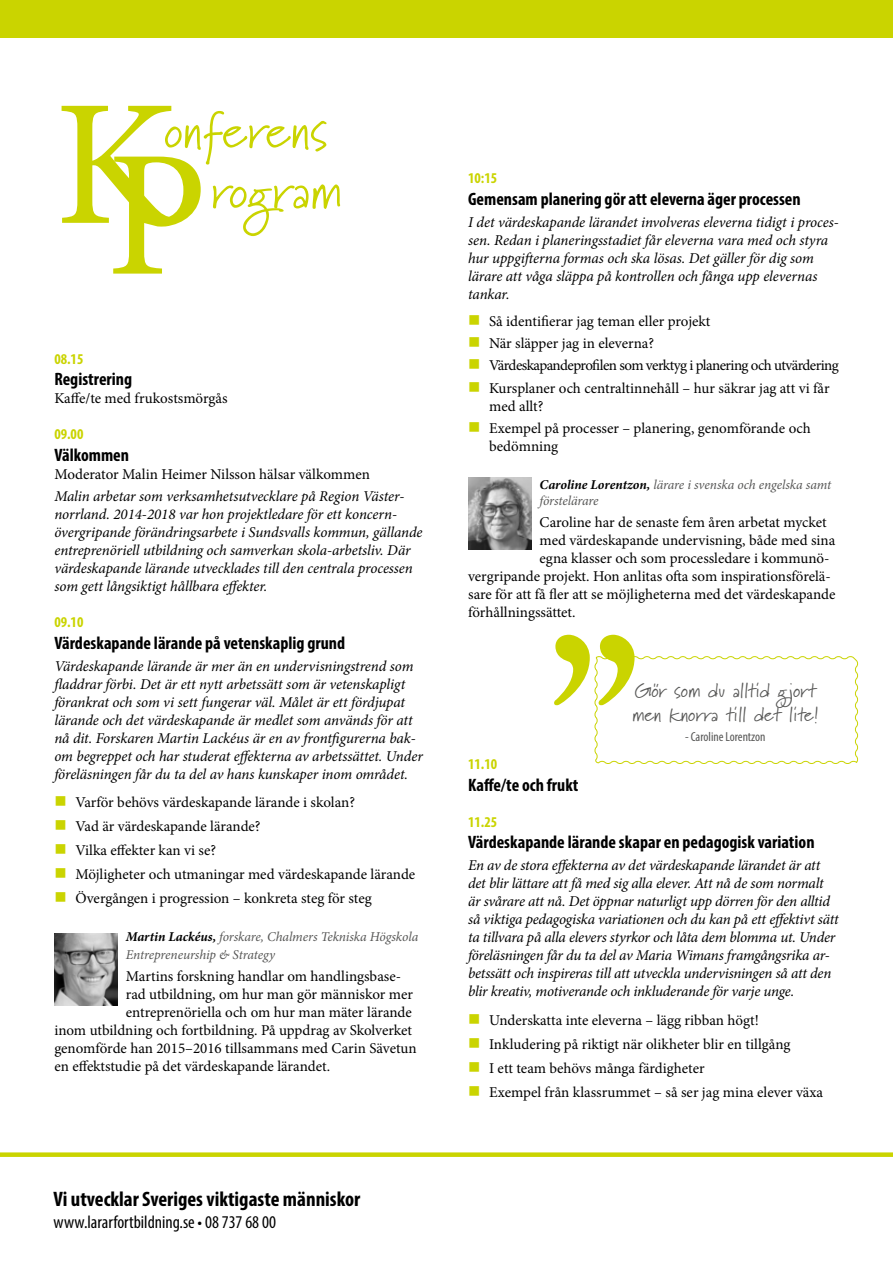
<style>
.page{position:relative;width:893px;height:1263px;background:#fff}
.page>*{position:absolute;margin:0;border:0;box-sizing:border-box;transform-origin:0 0}
.t1{font:268.05px "Adobe Caslon Pro";color:#cad400}
.t2{font:180px "Minion Pro";color:#cad400}
.t3{font:51px "Marydale";color:#cad400}
.t4{font:700 condensed 21px "Myriad Pro";color:#000}
.t5{font:19.65px/23.5px "Marydale";color:#575756}
.t6{font:700 condensed 18px "Myriad Pro";color:#000}
.t7{font:condensed 18px "Myriad Pro";color:#000}
.t8{font:italic 15px/18px "Minion Pro";letter-spacing:-.01em;color:#000}
.t9{font:15px/18px "Minion Pro";letter-spacing:-.005em;color:#000}
.t10{font:15px "Minion Pro";letter-spacing:-.04em;color:#000}
.t11{font:700 condensed 15px "Myriad Pro";color:#cad400}
.t12{font:italic 13.5px/18px "Minion Pro";letter-spacing:-.01em;color:#575756}
.t13{font:condensed 13.05px "Myriad Pro";color:#575756}
.s1{color:#cad400}
.s2{font-weight:700;color:#000}
</style>
<div class="page">
<div style="left:0;top:0;width:893px;height:37px;background:#cad400"></div>
<div style="left:0;top:1152px;width:893px;height:5px;background:#cad400"></div>
<img style="left:468px;top:478px;width:63px;height:72px">
<svg style="left:594px;top:656px;width:265px;height:108px"></svg>
<img style="left:54px;top:933px;width:63px;height:73px">
<h2 class="t2" style="left:54px;top:70px;width:154px">KP</h2>
<h3 class="t3" style="left:164px;top:100px;width:165px">onferens</h3>
<h3 class="t3" style="left:211px;top:160px;width:133px">rogram</h3>
<p class="t11" style="left:54px;top:349px;width:31px">08.15</p>
<p class="t6" style="left:54px;top:368px;width:79px">Registrering</p>
<p class="t9" style="left:54px;top:389px;width:175px">Kaffe/te med frukostsmörgås</p>
<p class="t11" style="left:54px;top:425px;width:31px">09.00</p>
<p class="t6" style="left:54px;top:443px;width:76px">Välkommen</p>
<p class="t9" style="left:54px;top:465px;width:317px">Moderator Malin Heimer Nilsson hälsar välkommen</p>
<p class="t8" style="left:54px;top:487px;width:370px">Malin arbetar som verksamhetsutvecklare på Region Väster&shy;norrland. 2014-2018 var hon projektledare för ett koncern&shy;övergripande förändringsarbete i Sundsvalls kommun, gällande entreprenöriell utbildning och samverkan skola-arbetsliv. Där värdeskapande lärande utvecklades till den centrala processen som gett långsiktigt hållbara effekter.</p>
<p class="t11" style="left:54px;top:613px;width:31px">09.10</p>
<p class="t6" style="left:54px;top:631px;width:292px">Värdeskapande lärande på vetenskaplig grund</p>
<p class="t8" style="left:54px;top:657px;width:370px">Värdeskapande lärande är mer än en undervisningstrend som fladdrar förbi. Det är ett nytt arbetssätt som är vetenskapligt förankrat och som vi sett fungerar väl. Målet är ett fördjupat lärande och det värdeskapande är medlet som används för att nå dit. Forskaren Martin Lackéus är en av frontfigurerna bak&shy;om begreppet och har studerat effekterna av arbetssättet. Under föreläsningen får du ta del av hans kunskaper inom området.</p>
<p class="t9" style="left:54px;top:793px;width:302px"><span class="s1">■</span> Varför behövs värdeskapande lärande i skolan?</p>
<p class="t9" style="left:54px;top:817px;width:208px"><span class="s1">■</span> Vad är värdeskapande lärande?</p>
<p class="t9" style="left:54px;top:841px;width:163px"><span class="s1">■</span> Vilka effekter kan vi se?</p>
<p class="t9" style="left:54px;top:866px;width:362px"><span class="s1">■</span> Möjligheter och utmaningar med värdeskapande lärande</p>
<p class="t9" style="left:54px;top:890px;width:319px"><span class="s1">■</span> Övergången i progression – konkreta steg för steg</p>
<p class="t12" style="left:126px;top:928px;width:294px"><span class="s2">Martin Lackéus,</span> forskare, Chalmers Tekniska Högskola<br>Entrepreneurship &amp; Strategy</p>
<p class="t9" style="left:126px;top:968px;width:277px">Martins forskning handlar om handlingsbase-</p>
<p class="t9" style="left:126px;top:986px;width:289px">rad utbildning, om hur man gör människor mer</p>
<p class="t9" style="left:126px;top:1004px;width:288px">entreprenöriella och om hur man mäter lärande</p>
<p class="t9" style="left:54px;top:1022px;width:359px">inom utbildning och fortbildning. På uppdrag av Skolverket</p>
<p class="t9" style="left:54px;top:1040px;width:364px">genomförde han 2015–2016 tillsammans med Carin Sävetun</p>
<p class="t9" style="left:54px;top:1058px;width:277px">en effektstudie på det värdeskapande lärandet.</p>
<h3 class="t4" style="left:54px;top:1186px;width:308px">Vi utvecklar Sveriges viktigaste människor</h3>
<p class="t7" style="left:54px;top:1211px;width:224px">www.lararfortbildning.se • 08 737 68 00</p>
<p class="t11" style="left:468px;top:169px;width:31px">10:15</p>
<p class="t6" style="left:468px;top:188px;width:334px">Gemensam planering gör att eleverna äger processen</p>
<p class="t8" style="left:468px;top:213px;width:372px">I det värdeskapande lärandet involveras eleverna tidigt i proces&shy;sen. Redan i planeringsstadiet får eleverna vara med och styra hur uppgifterna formas och ska lösas. Det gäller för dig som lärare att våga släppa på kontrollen och fånga upp elevernas tankar.</p>
<p class="t9" style="left:468px;top:312px;width:244px"><span class="s1">■</span> Så identifierar jag teman eller projekt</p>
<p class="t9" style="left:468px;top:334px;width:188px"><span class="s1">■</span> När släpper jag in eleverna?</p>
<p class="t10" style="left:468px;top:355px;width:372px"><span class="s1">■</span> Värdeskapandeprofilen som verktyg i planering och utvärdering</p>
<p class="t9" style="left:489px;top:379px;width:342px;text-indent:-21px"><span class="s1">■</span> Kursplaner och centraltinnehåll – hur säkrar jag att vi får med allt?</p>
<p class="t9" style="left:489px;top:419px;width:323px;text-indent:-21px"><span class="s1">■</span> Exempel på processer – planering, genomförande och bedömning</p>
<p class="t12" style="left:540px;top:476px;width:293px;line-height:16.5px"><span class="s2">Caroline Lorentzon,</span> lärare i svenska och engelska samt förstelärare</p>
<p class="t9" style="left:540px;top:514px;width:289px">Caroline har de senaste fem åren arbetat mycket</p>
<p class="t9" style="left:540px;top:532px;width:297px">med värdeskapande undervisning, både med sina</p>
<p class="t9" style="left:540px;top:550px;width:292px">egna klasser och som processledare i kommunö-</p>
<p class="t9" style="left:468px;top:568px;width:364px">vergripande projekt. Hon anlitas ofta som inspirationsförelä-</p>
<p class="t9" style="left:468px;top:586px;width:369px">sare för att få fler att se möjligheterna med det värdeskapande</p>
<p class="t9" style="left:468px;top:604px;width:109px">förhållningssättet.</p>
<h1 class="t1" style="left:546px;top:579px;width:98px">”</h1>
<h3 class="t5" style="left:632px;top:679px;width:188px">Gör som du alltid gjort men knorra till det lite!</h3>
<p class="t13" style="left:685px;top:729px;width:82px">- Caroline Lorentzon</p>
<p class="t11" style="left:468px;top:754px;width:31px">11.10</p>
<p class="t6" style="left:468px;top:773px;width:112px">Kaffe/te och frukt</p>
<p class="t11" style="left:468px;top:812px;width:31px">11.25</p>
<p class="t6" style="left:468px;top:831px;width:348px">Värdeskapande lärande skapar en pedagogisk variation</p>
<p class="t8" style="left:468px;top:856px;width:372px">En av de stora effekterna av det värdeskapande lärandet är att det blir lättare att få med sig alla elever. Att nå de som normalt är svårare att nå. Det öppnar naturligt upp dörren för den alltid så viktiga pedagogiska variationen och du kan på ett effektivt sätt ta tillvara på alla elevers styrkor och låta dem blomma ut. Under föreläsningen får du ta del av Maria Wimans framgångsrika ar&shy;betssätt och inspireras till att utveckla undervisningen så att den blir kreativ, motiverande och inkluderande för varje unge.</p>
<p class="t9" style="left:468px;top:1011px;width:292px"><span class="s1">■</span> Underskatta inte eleverna – lägg ribban högt!</p>
<p class="t9" style="left:468px;top:1035px;width:324px"><span class="s1">■</span> Inkludering på riktigt när olikheter blir en tillgång</p>
<p class="t9" style="left:468px;top:1059px;width:238px"><span class="s1">■</span> I ett team behövs många färdigheter</p>
<p class="t9" style="left:468px;top:1083px;width:357px"><span class="s1">■</span> Exempel från klassrummet – så ser jag mina elever växa</p>
</div>
